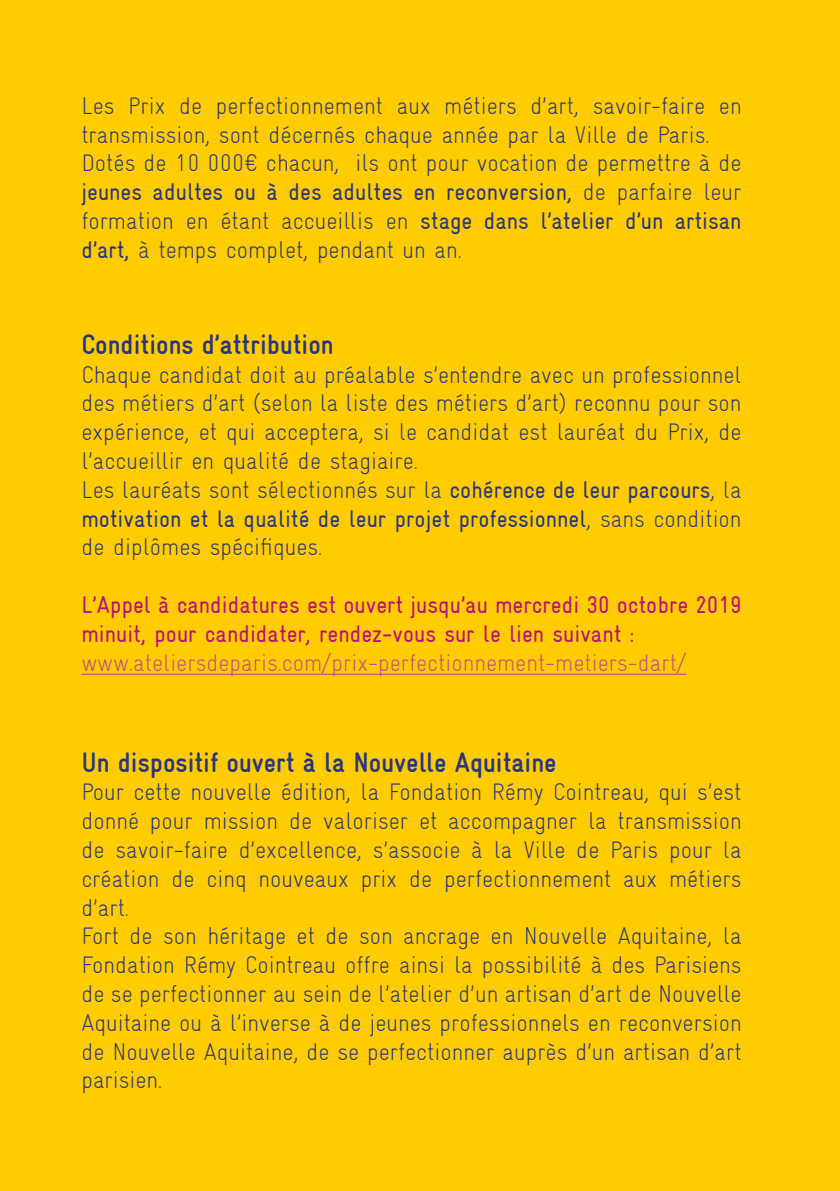
<style>
.page{position:relative;width:840px;height:1191px;background:#fff}
.page>*{position:absolute;margin:0;border:0;box-sizing:border-box;transform-origin:0 0}
.t1{font:700 condensed 28px "Gravur";color:#283583}
.t2{font:300 condensed 24px/28.8px "Gravur";color:#283583}
.t3{font:condensed 24px/28.8px "Gravur";color:#b80e80}
.t4{font:300 condensed 24px "Gravur";color:#c34f84}
.s1{font-weight:400}
</style>
<div class="page">
<div style="left:0;top:0;width:839px;height:1191px;background:#fc0"></div>
<hr style="left:81px;top:673px;width:605px;height:2px;background:#c34f84">
<p class="t2" style="left:81px;top:91px;width:661px">Les Prix de perfectionnement aux métiers d’art, savoir-faire en transmission, sont décernés chaque année par la Ville de Paris.<br>Dotés de 10 000€ chacun, ils ont pour vocation de permettre à de <span class="s1">jeunes adultes ou à des adultes en reconversion,</span> de parfaire leur formation en étant accueillis en <span class="s1">stage dans l’atelier d’un artisan d’art,</span> à temps complet, pendant un an.</p>
<p class="t1" style="left:81px;top:329px;width:254px">Conditions d’attribution</p>
<p class="t2" style="left:81px;top:360px;width:661px">Chaque candidat doit au préalable s’entendre avec un professionnel des métiers d’art (selon la liste des métiers d’art) reconnu pour son expérience, et qui acceptera, si le candidat est lauréat du Prix, de l’accueillir en qualité de stagiaire.<br>Les lauréats sont sélectionnés sur la <span class="s1">cohérence de leur parcours</span>, la <span class="s1">motivation et la qualité de leur projet professionnel</span>, sans condition de diplômes spécifiques.</p>
<p class="t3" style="left:81px;top:590px;width:661px">L’Appel à candidatures est ouvert jusqu’au mercredi 30 octobre 2019 minuit, pour candidater, rendez-vous sur le lien suivant :</p>
<p class="t4" style="left:81px;top:649px;width:606px">www.ateliersdeparis.com/prix-perfectionnement-metiers-dart/</p>
<p class="t1" style="left:81px;top:746px;width:476px">Un dispositif ouvert à la Nouvelle Aquitaine</p>
<p class="t2" style="left:81px;top:777px;width:661px">Pour cette nouvelle édition, la Fondation Rémy Cointreau, qui s’est donné pour mission de valoriser et accompagner la transmission de savoir-faire d’excellence, s’associe à la Ville de Paris pour la création de cinq nouveaux prix de perfectionnement aux métiers d’art.<br>Fort de son héritage et de son ancrage en Nouvelle Aquitaine, la Fondation Rémy Cointreau offre ainsi la possibilité à des Parisiens de se perfectionner au sein de l’atelier d’un artisan d’art de Nouvelle Aquitaine ou à l’inverse à de jeunes professionnels en reconversion de Nouvelle Aquitaine, de se perfectionner auprès d’un artisan d’art parisien.</p>
</div>
